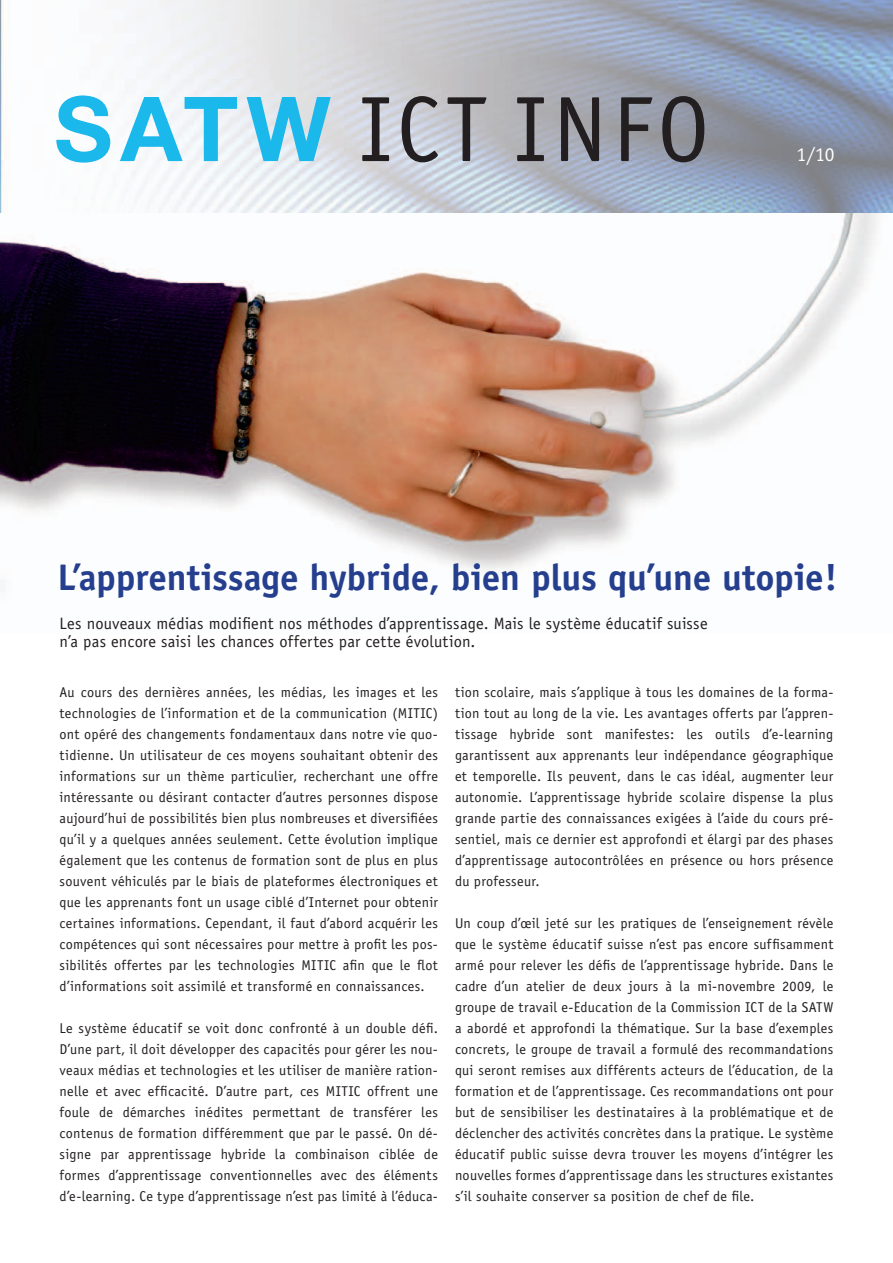
<style>
.page{position:relative;width:893px;height:1263px;background:#fff}
.page>*{position:absolute;margin:0;border:0;box-sizing:border-box;transform-origin:0 0}
.t1{font:93px "Officina Sans";letter-spacing:.06em;color:#231f20}
.t2{font:700 37.05px "Officina Sans";letter-spacing:-.005em;color:#253f8e}
.t3{font:19.5px "Officina Sans";color:#fff}
.t4{font:16.5px/18px "Officina Sans";letter-spacing:.01em;color:#231f20}
.t5{font:14.25px/21px "Officina Sans";letter-spacing:.02em;color:#231f20;text-align:justify}
.s1{font-family:"Helvetica Neue";font-weight:700;font-size:89.7px;color:#1ab8eb}
</style>
<div class="page">
<img style="left:0;top:0;width:893px;height:571px">
<h1 class="t1" style="left:54px;top:75px;width:656px"><span class="s1">SATW</span> ICT INFO</h1>
<h3 class="t3" style="left:797px;top:143px;width:39px">1/10</h3>
<h2 class="t2" style="left:58px;top:554px;width:781px">L’apprentissage hybride, bien plus qu’une utopie!</h2>
<p class="t4" style="left:60px;top:614px;width:650px">Les nouveaux médias modifient nos méthodes d’apprentissage. Mais le système éducatif suisse n’a pas encore saisi les chances offertes par cette évolution.</p>
<p class="t5" style="left:60px;top:681px;width:380px">Au cours des dernières années, les médias, les images et les technologies de l’information et de la communication (MITIC) ont opéré des changements fondamentaux dans notre vie quo&shy;tidienne. Un utilisateur de ces moyens souhaitant obtenir des informations sur un thème particulier, recherchant une offre intéressante ou désirant contacter d’autres personnes dispose aujourd’hui de possibilités bien plus nombreuses et diversifiées qu’il y a quelques années seulement. Cette évolution implique également que les contenus de formation sont de plus en plus souvent véhiculés par le biais de plateformes électroniques et que les apprenants font un usage ciblé d’Internet pour obtenir certaines informations. Cependant, il faut d’abord acquérir les compétences qui sont nécessaires pour mettre à profit les pos&shy;sibilités offertes par les technologies MITIC afin que le flot d’informations soit assimilé et transformé en connaissances.</p>
<p class="t5" style="left:60px;top:1017px;width:380px">Le système éducatif se voit donc confronté à un double défi.<br>D’une part, il doit développer des capacités pour gérer les nou&shy;veaux médias et technologies et les utiliser de manière ration&shy;nelle et avec efficacité. D’autre part, ces MITIC offrent une foule de démarches inédites permettant de transférer les contenus de formation différemment que par le passé. On dé&shy;signe par apprentissage hybride la combinaison ciblée de formes d’apprentissage conventionnelles avec des éléments d’e-learning. Ce type d’apprentissage n’est pas limité à l’éduca-</p>
<p class="t5" style="left:455px;top:681px;width:380px">tion scolaire, mais s’applique à tous les domaines de la forma&shy;tion tout au long de la vie. Les avantages offerts par l’appren&shy;tissage hybride sont manifestes: les outils d’e-learning garantissent aux apprenants leur indépendance géographique et temporelle. Ils peuvent, dans le cas idéal, augmenter leur autonomie. L’apprentissage hybride scolaire dispense la plus grande partie des connaissances exigées à l’aide du cours pré&shy;sentiel, mais ce dernier est approfondi et élargi par des phases d’apprentissage autocontrôlées en présence ou hors présence du professeur.</p>
<p class="t5" style="left:455px;top:912px;width:380px">Un coup d’œil jeté sur les pratiques de l’enseignement révèle que le système éducatif suisse n’est pas encore suffisamment armé pour relever les défis de l’apprentissage hybride. Dans le cadre d’un atelier de deux jours à la mi-novembre 2009, le groupe de travail e-Education de la Commission ICT de la SATW a abordé et approfondi la thématique. Sur la base d’exemples concrets, le groupe de travail a formulé des recommandations qui seront remises aux différents acteurs de l’éducation, de la formation et de l’apprentissage. Ces recommandations ont pour but de sensibiliser les destinataires à la problématique et de déclencher des activités concrètes dans la pratique. Le système éducatif public suisse devra trouver les moyens d’intégrer les nouvelles formes d’apprentissage dans les structures existantes s’il souhaite conserver sa position de chef de file.</p>
</div>
